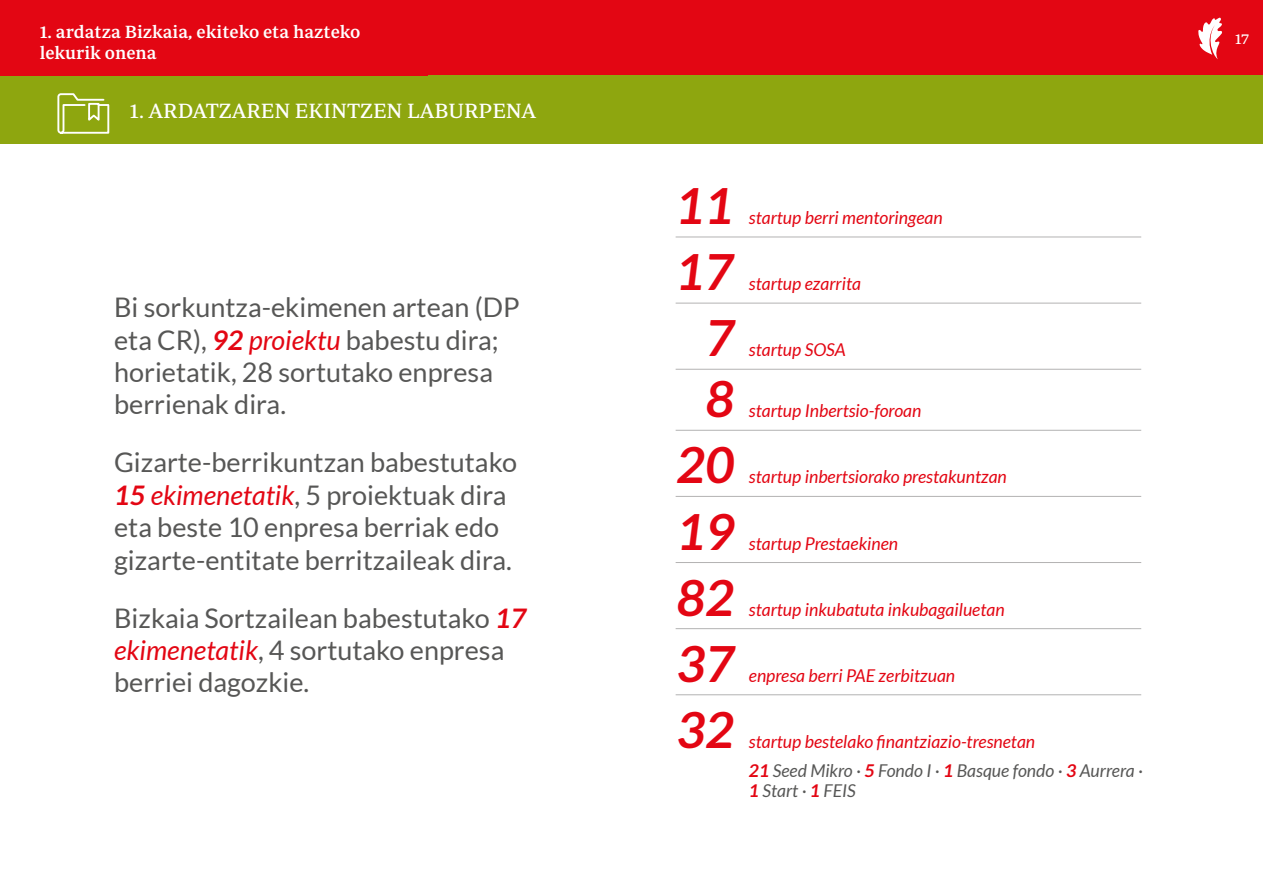
<style>
.page{position:relative;width:1263px;height:893px;background:#fff}
.page>*{position:absolute;margin:0;border:0;box-sizing:border-box;transform-origin:0 0}
.t1{font:italic 700 49.95px "Lato";color:#e30613}
.t2{font:27px/32.4px "Lato";color:#575756}
.t3{font:21px "Periodico Text";color:#fff}
.t4{font:500 18px/21.6px "Periodico Text";color:#fff}
.t5{font:italic 17.7px/28.8px "Lato";color:#e30613}
.t6{font:italic 17.7px "Lato";color:#575756}
.t7{font:15px "Periodico Text";color:#fff}
.s1{font-weight:700;font-style:italic;color:#e30613}
.s2{font-style:italic;color:#e30613}
.s3{font-weight:700}
.s4{color:#575756}
.s5{font-weight:700;color:#e30613}
</style>
<div class="page">
<div style="left:0;top:0;width:1263px;height:75px;background:#e30613"></div>
<div style="left:0;top:75px;width:1263px;height:69px;background:#8ea60f"></div>
<hr style="left:676px;top:237px;width:465px;height:1px;background:#b3b2b2">
<hr style="left:676px;top:303px;width:465px;height:1px;background:#b3b2b2">
<hr style="left:676px;top:369px;width:465px;height:1px;background:#b3b2b2">
<hr style="left:676px;top:496px;width:465px;height:1px;background:#b3b2b2">
<hr style="left:676px;top:430px;width:465px;height:1px;background:#b3b2b2">
<hr style="left:676px;top:562px;width:465px;height:1px;background:#b3b2b2">
<hr style="left:676px;top:628px;width:465px;height:1px;background:#b3b2b2">
<hr style="left:676px;top:694px;width:465px;height:1px;background:#b3b2b2">
<svg style="left:1198px;top:17px;width:24px;height:42px"></svg>
<svg style="left:57px;top:93px;width:53px;height:41px"></svg>
<p class="t4" style="left:40px;top:21px;width:322px">1. ardatza Bizkaia, ekiteko eta hazteko lekurik onena</p>
<p class="t7" style="left:1235px;top:30px;width:15px">17</p>
<p class="t3" style="left:130px;top:98px;width:408px">1. ARDATZAREN EKINTZEN LABURPENA</p>
<p class="t2" style="left:114px;top:291px;width:407px">Bi sorkuntza-ekimenen artean (DP eta CR), <span class="s1">92</span> <span class="s2">proiektu</span> babestu dira; horietatik, 28 sortutako enpresa berrienak dira.</p>
<p class="t2" style="left:114px;top:446px;width:404px">Gizarte-berrikuntzan babestutako <span class="s1">15</span> <span class="s2">ekimenetatik</span>, 5 proiektuak dira eta beste 10 enpresa berriak edo gizarte-entitate berritzaileak dira.</p>
<p class="t2" style="left:114px;top:601px;width:414px">Bizkaia Sortzailean babestutako <span class="s1">17 </span><span class="s2">ekimenetatik</span>, 4 sortutako enpresa berriei dagozkie.</p>
<h1 class="t1" style="left:676px;top:177px;width:59px">11</h1>
<h1 class="t1" style="left:676px;top:243px;width:59px">17</h1>
<h1 class="t1" style="left:706px;top:309px;width:30px">7</h1>
<h1 class="t1" style="left:706px;top:370px;width:30px">8</h1>
<h1 class="t1" style="left:677px;top:437px;width:59px">20</h1>
<h1 class="t1" style="left:677px;top:503px;width:59px">19</h1>
<h1 class="t1" style="left:677px;top:569px;width:59px">82</h1>
<h1 class="t1" style="left:677px;top:635px;width:59px">37</h1>
<h1 class="t1" style="left:677px;top:701px;width:59px">32</h1>
<p class="t5" style="left:749px;top:204px;width:195px">startup berri mentoringean</p>
<p class="t5" style="left:749px;top:270px;width:114px">startup ezarrita</p>
<p class="t5" style="left:749px;top:336px;width:98px">startup SOSA</p>
<p class="t5" style="left:749px;top:397px;width:174px">startup Inbertsio-foroan</p>
<p class="t5" style="left:749px;top:463px;width:260px">startup inbertsiorako prestakuntzan</p>
<p class="t5" style="left:749px;top:529px;width:151px">startup Prestaekinen</p>
<p class="t5" style="left:749px;top:595px;width:257px">startup inkubatuta inkubagailuetan</p>
<p class="t5" style="left:749px;top:661px;width:208px">enpresa berri PAE zerbitzuan</p>
<p class="t5" style="left:749px;top:728px;width:396px">startup bestelako finantziazio-tresnetan<br><span class="s3">21</span> <span class="s4">Seed Mikro ·</span> <span class="s3">5</span> <span class="s4">Fondo I ·</span> <span class="s3">1</span> <span class="s4">Basque fondo ·</span> <span class="s3">3</span> <span class="s4">Aurrera ·</span></p>
<p class="t6" style="left:749px;top:781px;width:108px"><span class="s5">1</span> Start · <span class="s5">1</span> FEIS</p>
</div>
